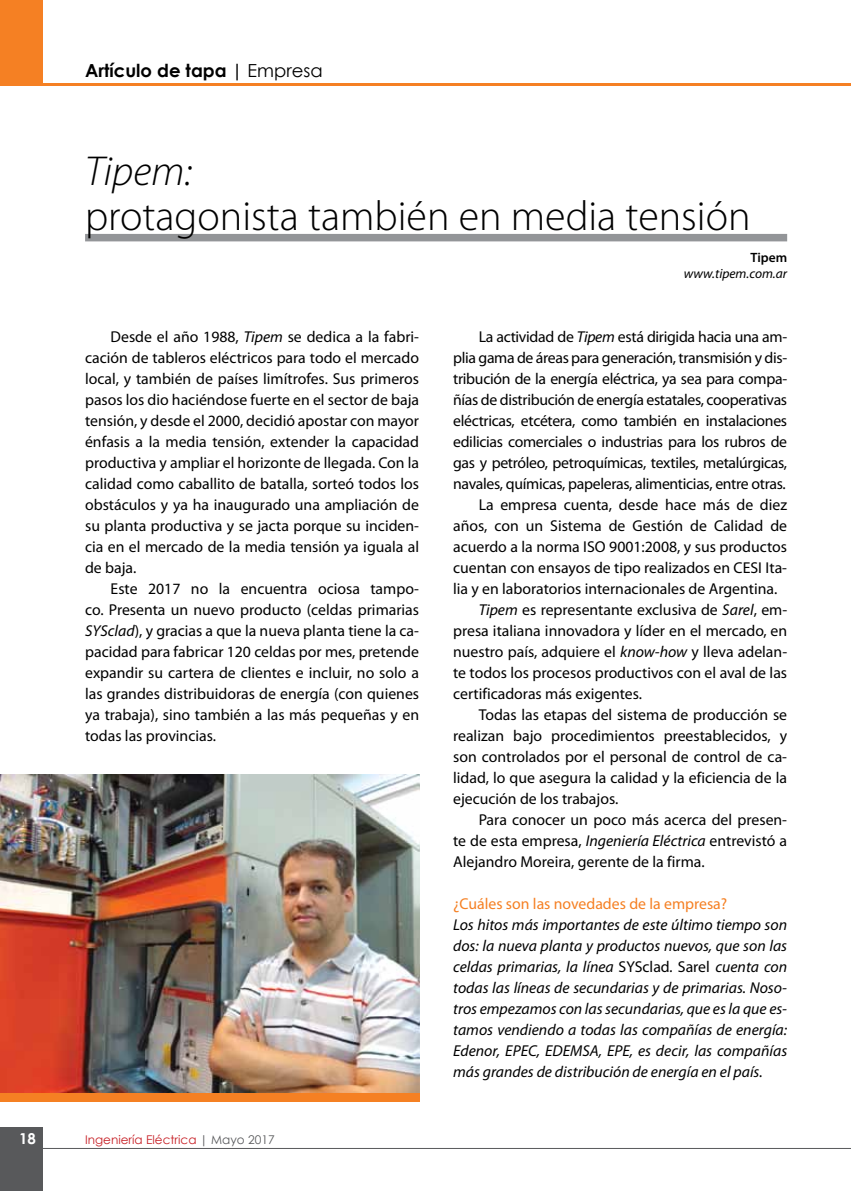
<style>
.page{position:relative;width:851px;height:1191px;background:#fff}
.page>*{position:absolute;margin:0;border:0;box-sizing:border-box;transform-origin:0 0}
.t1{font:300 42px "Myriad Pro";color:#000}
.t2{font:italic 300 42px "Myriad Pro";color:#000}
.t3{font:700 18px "Century Gothic";color:#000}
.t4{font:15.75px/21px "Myriad Pro";color:#000;text-align:justify}
.t5{font:15.75px "Myriad Pro";letter-spacing:-.02em;color:#000}
.t6{font:italic 15.75px/21px "Myriad Pro";color:#000;text-align:justify}
.t7{font:15.75px "Myriad Pro";color:#f58023}
.t8{font:700 15px "Century Gothic";color:#fff}
.t9{font:italic 13.5px "Myriad Pro";color:#000}
.t10{font:600 13.5px "Myriad Pro";color:#000}
.t11{font:12px "Century Gothic";color:#c61d23}
.s1{font-weight:400}
.s2{font-style:italic}
.s3{color:#58595b}
.s4{font-style:normal}
</style>
<div class="page">
<div style="left:0;top:1127px;width:43px;height:64px;background:#58595b"></div>
<hr style="left:0;top:1148px;width:850px;height:1px;background:#58595b">
<div style="left:0;top:0;width:43px;height:85px;background:#f58023"></div>
<hr style="left:0;top:83px;width:850px;height:2px;background:#f58023">
<div style="left:85px;top:234px;width:702px;height:7px;background:#939598"></div>
<img style="left:0;top:774px;width:419px;height:319px">
<div style="left:0;top:1093px;width:419px;height:8px;background:#f58023"></div>
<p class="t3" style="left:85px;top:56px;width:239px">Artículo de tapa | <span class="s1">Empresa</span></p>
<h1 class="t2" style="left:85px;top:148px;width:109px">Tipem:</h1>
<h1 class="t1" style="left:85px;top:192px;width:667px">protagonista también en media tensión</h1>
<p class="t4" style="left:85px;top:327px;width:335px;text-indent:26px">Desde el año 1988, <span class="s2">Tipem</span> se dedica a la fabri&shy;cación de tableros eléctricos para todo el mercado local, y también de países limítrofes. Sus primeros pasos los dio haciéndose fuerte en el sector de baja tensión, y desde el 2000, decidió apostar con mayor énfasis a la media tensión, extender la capacidad productiva y ampliar el horizonte de llegada. Con la calidad como caballito de batalla, sorteó todos los obstáculos y ya ha inaugurado una ampliación de su planta productiva y se jacta porque su inciden&shy;cia en el mercado de la media tensión ya iguala al de baja.</p>
<p class="t4" style="left:85px;top:579px;width:335px;text-indent:25px">Este 2017 no la encuentra ociosa tampo&shy;co. Presenta un nuevo producto (celdas primarias <span class="s2">SYSclad</span>), y gracias a que la nueva planta tiene la ca&shy;pacidad para fabricar 120 celdas por mes, pretende expandir su cartera de clientes e incluir, no solo a las grandes distribuidoras de energía (con quienes ya trabaja), sino también a las más pequeñas y en todas las provincias.</p>
<p class="t8" style="left:19px;top:1127px;width:18px">18</p>
<p class="t11" style="left:85px;top:1131px;width:191px">Ingeniería Eléctrica <span class="s3">| Mayo 2017</span></p>
<p class="t10" style="left:750px;top:250px;width:38px">Tipem</p>
<p class="t9" style="left:683px;top:266px;width:105px">www.tipem.com.ar</p>
<p class="t5" style="left:478px;top:328px;width:310px">La actividad de <span class="s2">Tipem</span> está dirigida hacia una am-</p>
<p class="t5" style="left:453px;top:349px;width:335px">plia gama de áreas para generación, transmisión y dis-</p>
<p class="t5" style="left:453px;top:370px;width:335px">tribución de la energía eléctrica, ya sea para compa-</p>
<p class="t5" style="left:453px;top:391px;width:335px">ñías de distribución de energía estatales, cooperativas</p>
<p class="t5" style="left:453px;top:412px;width:335px">eléctricas, etcétera, como también en instalaciones</p>
<p class="t5" style="left:453px;top:433px;width:335px">edilicias comerciales o industrias para los rubros de</p>
<p class="t5" style="left:453px;top:454px;width:335px">gas y petróleo, petroquímicas, textiles, metalúrgicas,</p>
<p class="t5" style="left:453px;top:475px;width:334px">navales, químicas, papeleras, alimenticias, entre otras.</p>
<p class="t4" style="left:478px;top:495px;width:310px">La empresa cuenta, desde hace más de diez</p>
<p class="t4" style="left:453px;top:516px;width:335px">años, con un Sistema de Gestión de Calidad de</p>
<p class="t4" style="left:453px;top:537px;width:335px">acuerdo a la norma ISO 9001:2008, y sus productos</p>
<p class="t4" style="left:453px;top:558px;width:335px">cuentan con ensayos de tipo realizados en CESI Ita-</p>
<p class="t4" style="left:453px;top:579px;width:325px">lia y en laboratorios internacionales de Argentina.</p>
<p class="t4" style="left:478px;top:600px;width:310px"><span class="s2">Tipem</span> es representante exclusiva de <span class="s2">Sarel</span>, em-</p>
<p class="t4" style="left:453px;top:621px;width:335px">presa italiana innovadora y líder en el mercado, en</p>
<p class="t4" style="left:453px;top:642px;width:335px">nuestro país, adquiere el <span class="s2">know-how</span> y lleva adelan-</p>
<p class="t4" style="left:453px;top:663px;width:335px">te todos los procesos productivos con el aval de las</p>
<p class="t4" style="left:453px;top:684px;width:190px">certificadoras más exigentes.</p>
<p class="t4" style="left:478px;top:705px;width:310px">Todas las etapas del sistema de producción se</p>
<p class="t4" style="left:453px;top:726px;width:335px">realizan bajo procedimientos preestablecidos, y</p>
<p class="t4" style="left:453px;top:746px;width:335px">son controlados por el personal de control de ca-</p>
<p class="t4" style="left:453px;top:767px;width:335px">lidad, lo que asegura la calidad y la eficiencia de la</p>
<p class="t4" style="left:453px;top:788px;width:167px">ejecución de los trabajos.</p>
<p class="t4" style="left:478px;top:809px;width:310px">Para conocer un poco más acerca del presen-</p>
<p class="t4" style="left:453px;top:830px;width:335px">te de esta empresa, <span class="s2">Ingeniería Eléctrica</span> entrevistó a</p>
<p class="t4" style="left:453px;top:851px;width:253px">Alejandro Moreira, gerente de la firma.</p>
<p class="t7" style="left:453px;top:895px;width:275px">¿Cuáles son las novedades de la empresa?</p>
<p class="t6" style="left:453px;top:915px;width:335px">Los hitos más importantes de este último tiempo son dos: la nueva planta y productos nuevos, que son las celdas primarias, la línea <span class="s4">SYSclad</span>. <span class="s4">Sarel</span> cuenta con todas las líneas de secundarias y de primarias. Noso&shy;tros empezamos con las secundarias, que es la que es&shy;tamos vendiendo a todas las compañías de energía:<br>Edenor, EPEC, EDEMSA, EPE, es decir, las compañías más grandes de distribución de energía en el país.</p>
</div>
